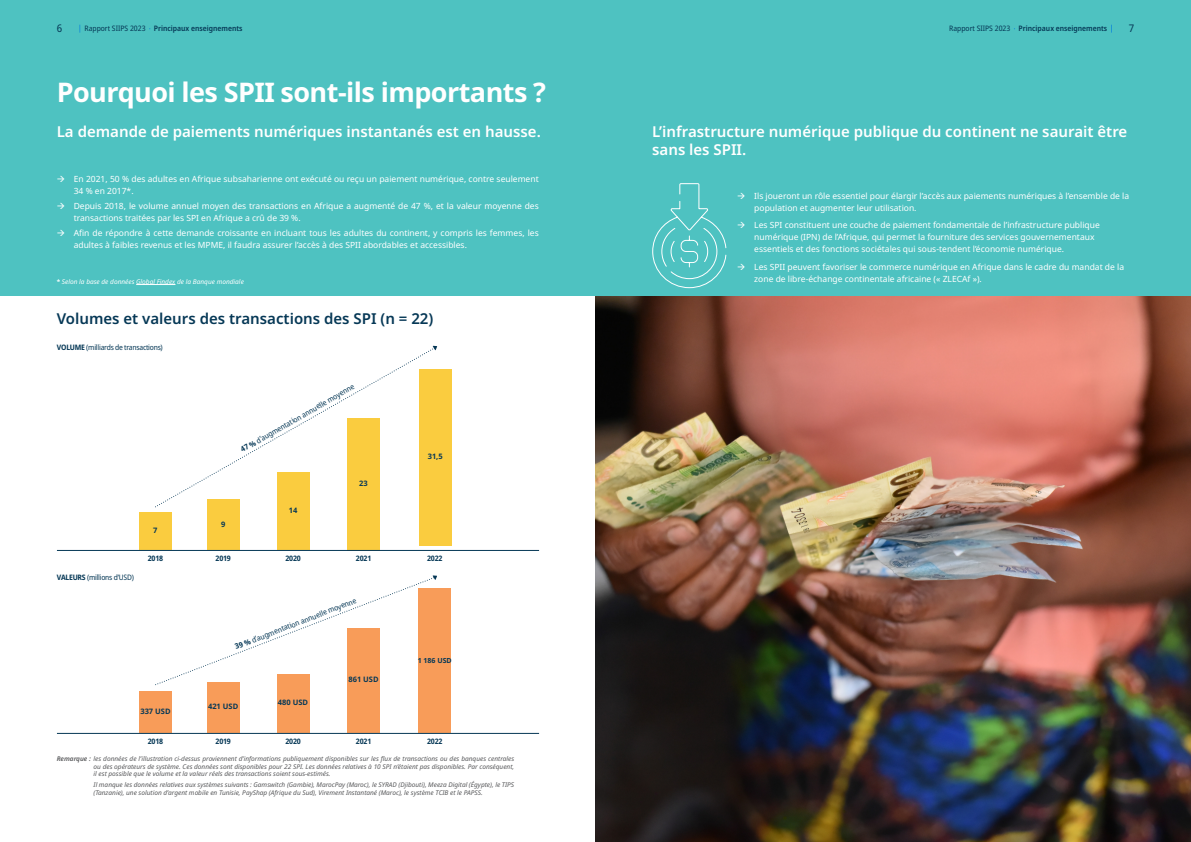
<style>
.page{position:relative;width:1191px;height:842px;background:#fff}
.page>*{position:absolute;margin:0;border:0;box-sizing:border-box;transform-origin:0 0}
.t1{font:700 27px "Noto Sans";letter-spacing:-.02em;color:#fff}
.Highlight_Paragraph{font:600 15px/18px "Noto Sans";color:#fff}
.Highlight_Paragraph-2{font:600 15px "Noto Sans";color:#063856}
.t2{font:semi-condensed 10.5px "Noto Sans";color:#063856}
.t3{font:8.5px/12px "Noto Sans";color:#fff}
.t4{font:semi-condensed 7.5px "Noto Sans";letter-spacing:-.03em;color:#063856}
.t5{font:600 semi-condensed 7.5px "Noto Sans";color:#063856}
.t6{font:700 semi-condensed 7.5px "Noto Sans";letter-spacing:-.025em;color:#063856}
.t7{font:700 7.5px "Noto Sans";color:#063856}
.t8{font:700 7px "Noto Sans";color:#063856}
.Source{font:italic 6.5px/7.8px "Noto Sans";color:#57585a;text-align:justify}
.Source-2{font:italic 6.5px "Noto Sans";color:#fff}
.s1{font-weight:400}
.s2{font-weight:600;font-style:normal}
.s3{font-weight:700}
.s4{font-weight:600}
</style>
<div class="page">
<div style="left:0;top:0;width:595px;height:296px;background:#4ec2c1"></div>
<div style="left:139px;top:512px;width:33px;height:38px;background:#facc3f"></div>
<div style="left:207px;top:499px;width:32px;height:51px;background:#facc3f"></div>
<div style="left:277px;top:472px;width:32px;height:78px;background:#facc3f"></div>
<div style="left:347px;top:418px;width:33px;height:132px;background:#facc3f"></div>
<div style="left:419px;top:369px;width:32px;height:176px;background:#facc3f"></div>
<hr style="left:57px;top:550px;width:482px;height:1px;background:#063856">
<div style="left:139px;top:691px;width:33px;height:42px;background:#f89c59"></div>
<div style="left:207px;top:682px;width:32px;height:51px;background:#f89c59"></div>
<div style="left:277px;top:674px;width:32px;height:59px;background:#f89c59"></div>
<div style="left:347px;top:628px;width:33px;height:105px;background:#f89c59"></div>
<div style="left:418px;top:588px;width:33px;height:145px;background:#f89c59"></div>
<hr style="left:57px;top:733px;width:482px;height:1px;background:#063856">
<svg style="left:155px;top:346px;width:281px;height:162px"></svg>
<svg style="left:433px;top:346px;width:4px;height:4px"></svg>
<svg style="left:155px;top:575px;width:282px;height:110px"></svg>
<hr style="left:136px;top:284px;width:39px;height:1px;background:#fff">
<img style="left:595px;top:296px;width:596px;height:546px">
<div style="left:595px;top:0;width:596px;height:296px;background:#4ec2c1"></div>
<svg style="left:652px;top:183px;width:75px;height:106px"></svg>
<p class="t2" style="left:57px;top:21px;width:7px">6</p>
<p class="t5" style="left:84px;top:23px;width:159px"><span class="s1">Rapport SIIPS 2023</span> Principaux enseignements</p>
<h2 class="t1" style="left:57px;top:73px;width:491px">Pourquoi les SPII sont-ils importants ?</h2>
<p class="Highlight_Paragraph" style="left:57px;top:123px;width:485px">La demande de paiements numériques instantanés est en hausse.</p>
<p class="t3" style="left:74px;top:173px;width:466px">En 2021, 50 % des adultes en Afrique subsaharienne ont exécuté ou reçu un paiement numérique, contre seulement<br>34 % en 2017*.</p>
<p class="t3" style="left:74px;top:200px;width:466px">Depuis 2018, le volume annuel moyen des transactions en Afrique a augmenté de 47 %, et la valeur moyenne des transactions traitées par les SPI en Afrique a crû de 39 %.</p>
<p class="t3" style="left:74px;top:227px;width:466px">Afin de répondre à cette demande croissante en incluant tous les adultes du continent, y compris les femmes, les adultes à faibles revenus et les MPME, il faudra assurer l’accès à des SPII abordables et accessibles.</p>
<p class="Source-2" style="left:57px;top:277px;width:189px"><span class="s2">*</span> Selon la base de données Global Findex de la Banque mondiale</p>
<p class="Highlight_Paragraph-2" style="left:57px;top:308px;width:378px">Volumes et valeurs des transactions des SPI (n = 22)</p>
<p class="t4" style="left:57px;top:342px;width:107px"><span class="s3">VOLUME</span> (milliards de transactions)</p>
<p class="t7" style="left:153px;top:525px;width:6px">7</p>
<p class="t7" style="left:221px;top:518px;width:6px">9</p>
<p class="t4" style="left:239px;top:446px;width:131px;rotate:-30deg"><span class="s3">47 %</span> d’augmentation annuelle moyenne</p>
<p class="t7" style="left:289px;top:505px;width:10px">14</p>
<p class="t7" style="left:359px;top:478px;width:10px">23</p>
<p class="t7" style="left:428px;top:451px;width:17px">31,5</p>
<p class="t4" style="left:57px;top:572px;width:79px"><span class="s3">VALEURS</span> (millions d’USD)</p>
<p class="t6" style="left:148px;top:553px;width:17px">2018</p>
<p class="t6" style="left:215px;top:553px;width:17px">2019</p>
<p class="t6" style="left:285px;top:553px;width:17px">2020</p>
<p class="t6" style="left:356px;top:553px;width:17px">2021</p>
<p class="t6" style="left:427px;top:553px;width:17px">2022</p>
<p class="t4" style="left:233px;top:642px;width:131px;rotate:-21deg"><span class="s3">39 %</span> d’augmentation annuelle moyenne</p>
<p class="t7" style="left:348px;top:674px;width:32px">861 USD</p>
<p class="t8" style="left:418px;top:655px;width:35px">1 186 USD</p>
<p class="t7" style="left:140px;top:706px;width:32px">337 USD</p>
<p class="t7" style="left:208px;top:701px;width:32px">421 USD</p>
<p class="t7" style="left:278px;top:697px;width:32px">480 USD</p>
<p class="t6" style="left:148px;top:735px;width:17px">2018</p>
<p class="t6" style="left:215px;top:735px;width:17px">2019</p>
<p class="t6" style="left:285px;top:735px;width:17px">2020</p>
<p class="t6" style="left:356px;top:735px;width:17px">2021</p>
<p class="t6" style="left:427px;top:735px;width:17px">2022</p>
<p class="Source" style="left:94px;top:754px;width:422px;text-indent:-37px"><span class="s4">Remarque :</span> les données de l’illustration ci-dessus proviennent d’informations publiquement disponibles sur les flux de transactions ou des banques centrales ou des opérateurs de système. Ces données sont disponibles pour 22 SPI. Les données relatives à 10 SPI n’étaient pas disponibles. Par conséquent, il est possible que le volume et la valeur réels des transactions soient sous-estimés.</p>
<p class="Source" style="left:94px;top:781px;width:422px">Il manque les données relatives aux systèmes suivants : Gamswitch (Gambie), MarocPay (Maroc), le SYRAD (Djibouti), Meeza Digital (Égypte), le TIPS (Tanzanie), une solution d’argent mobile en Tunisie, PayShap (Afrique du Sud), Virement Instantané (Maroc), le système TCIB et le PAPSS.</p>
<p class="t5" style="left:949px;top:23px;width:159px"><span class="s1">Rapport SIIPS 2023</span> Principaux enseignements</p>
<p class="t2" style="left:1128px;top:21px;width:7px">7</p>
<p class="Highlight_Paragraph" style="left:652px;top:123px;width:476px">L’infrastructure numérique publique du continent ne saurait être sans les SPII.</p>
<p class="t3" style="left:754px;top:190px;width:376px">Ils joueront un rôle essentiel pour élargir l’accès aux paiements numériques à l’ensemble de la population et augmenter leur utilisation.</p>
<p class="t3" style="left:754px;top:219px;width:347px">Les SPI constituent une couche de paiement fondamentale de l’infrastructure publique numérique (IPN) de l’Afrique, qui permet la fourniture des services gouvernementaux essentiels et des fonctions sociétales qui sous-tendent l’économie numérique.</p>
<p class="t3" style="left:754px;top:261px;width:371px">Les SPII peuvent favoriser le commerce numérique en Afrique dans le cadre du mandat de la zone de libre-échange continentale africaine (« ZLECAf »).</p>
</div>
